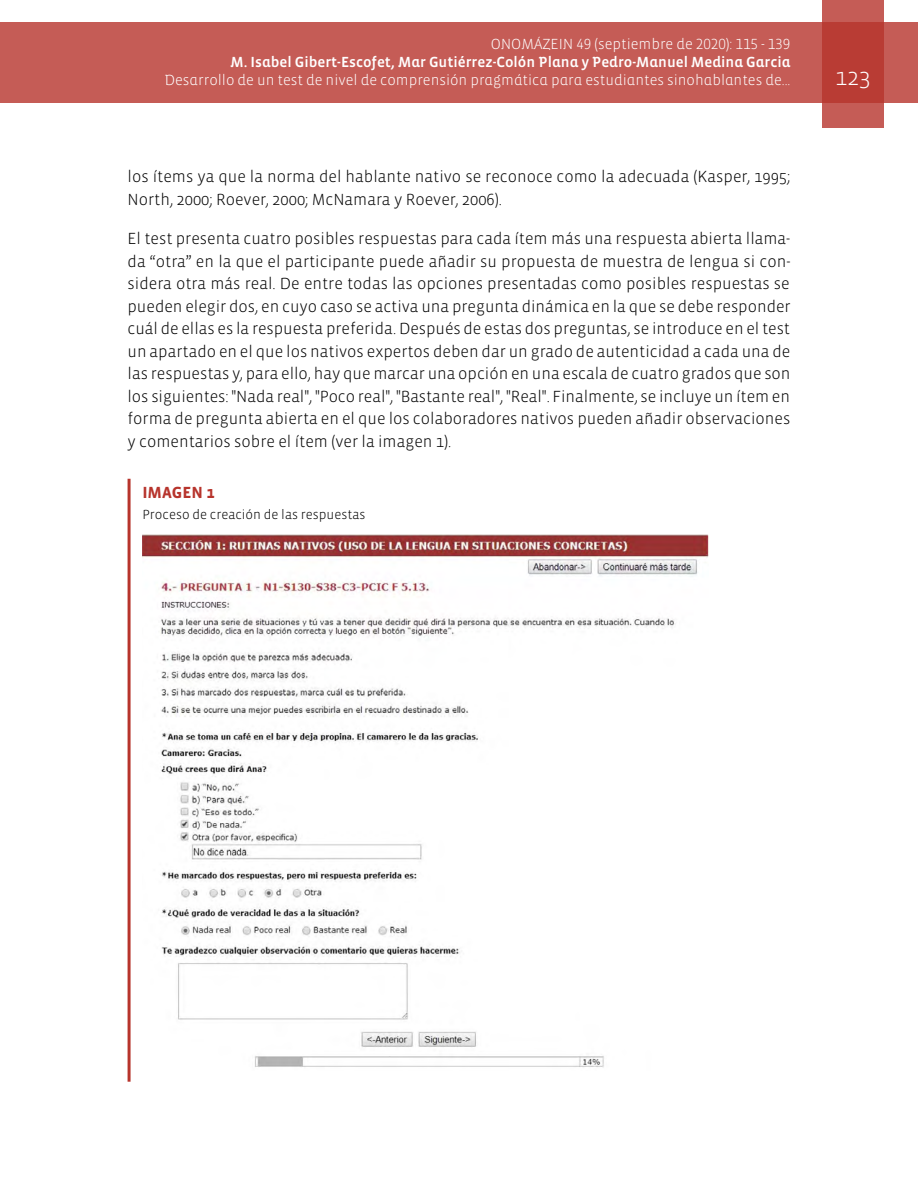
<style>
.page{position:relative;width:918px;height:1188px;background:#fff}
.page>*{position:absolute;margin:0;border:0;box-sizing:border-box;transform-origin:0 0}
.t1{font:300 24px "Vista Sans";color:#fff}
.t2{font:300 16.5px/22.5px "Vista Sans";color:#000}
.t3{font:700 16.5px "Vista Sans";color:#b7342c}
.t4{font:300 15px "Vista Sans Alt";color:#fff}
.t5{font:15px "Vista Sans Alt Med";color:#fff}
.t6{font:300 13.5px "Vista Sans";color:#000}
</style>
<div class="page">
<div style="left:0;top:23px;width:918px;height:80px;background:#c55c56"></div>
<svg style="left:822px;top:0;width:62px;height:128px;background:#bd4740"></svg>
<hr style="left:128px;top:479px;width:3px;height:603px;background:#b7342c">
<img style="left:142px;top:535px;width:566px;height:533px">
<p class="t4" style="left:491px;top:37px;width:301px">ONOMÁZEIN 49 (septiembre de 2020): 115 - 139</p>
<p class="t5" style="left:231px;top:55px;width:561px">M. Isabel Gibert-Escofet, Mar Gutiérrez-Colón Plana y Pedro-Manuel Medina Garcia</p>
<p class="t4" style="left:164px;top:73px;width:627px">Desarrollo de un test de nivel de comprensión pragmática para estudiantes sinohablantes de...</p>
<h1 class="t1" style="left:835px;top:65px;width:37px">123</h1>
<p class="t2" style="left:128px;top:166px;width:664px">los ítems ya que la norma del hablante nativo se reconoce como la adecuada (Kasper, 1995;<br>North, 2000; Roever, 2000; McNamara y Roever, 2006).</p>
<p class="t2" style="left:128px;top:228px;width:665px;text-align:justify">El test presenta cuatro posibles respuestas para cada ítem más una respuesta abierta llama&shy;da “otra” en la que el participante puede añadir su propuesta de muestra de lengua si con&shy;sidera otra más real. De entre todas las opciones presentadas como posibles respuestas se pueden elegir dos, en cuyo caso se activa una pregunta dinámica en la que se debe responder cuál de ellas es la respuesta preferida. Después de estas dos preguntas, se introduce en el test un apartado en el que los nativos expertos deben dar un grado de autenticidad a cada una de las respuestas y, para ello, hay que marcar una opción en una escala de cuatro grados que son los siguientes: "Nada real", "Poco real", "Bastante real", "Real". Finalmente, se incluye un ítem en forma de pregunta abierta en el que los colaboradores nativos pueden añadir observaciones y comentarios sobre el ítem (ver la imagen 1).</p>
<p class="t3" style="left:142px;top:484px;width:74px">IMAGEN 1</p>
<p class="t6" style="left:142px;top:507px;width:225px">Proceso de creación de las respuestas</p>
</div>
